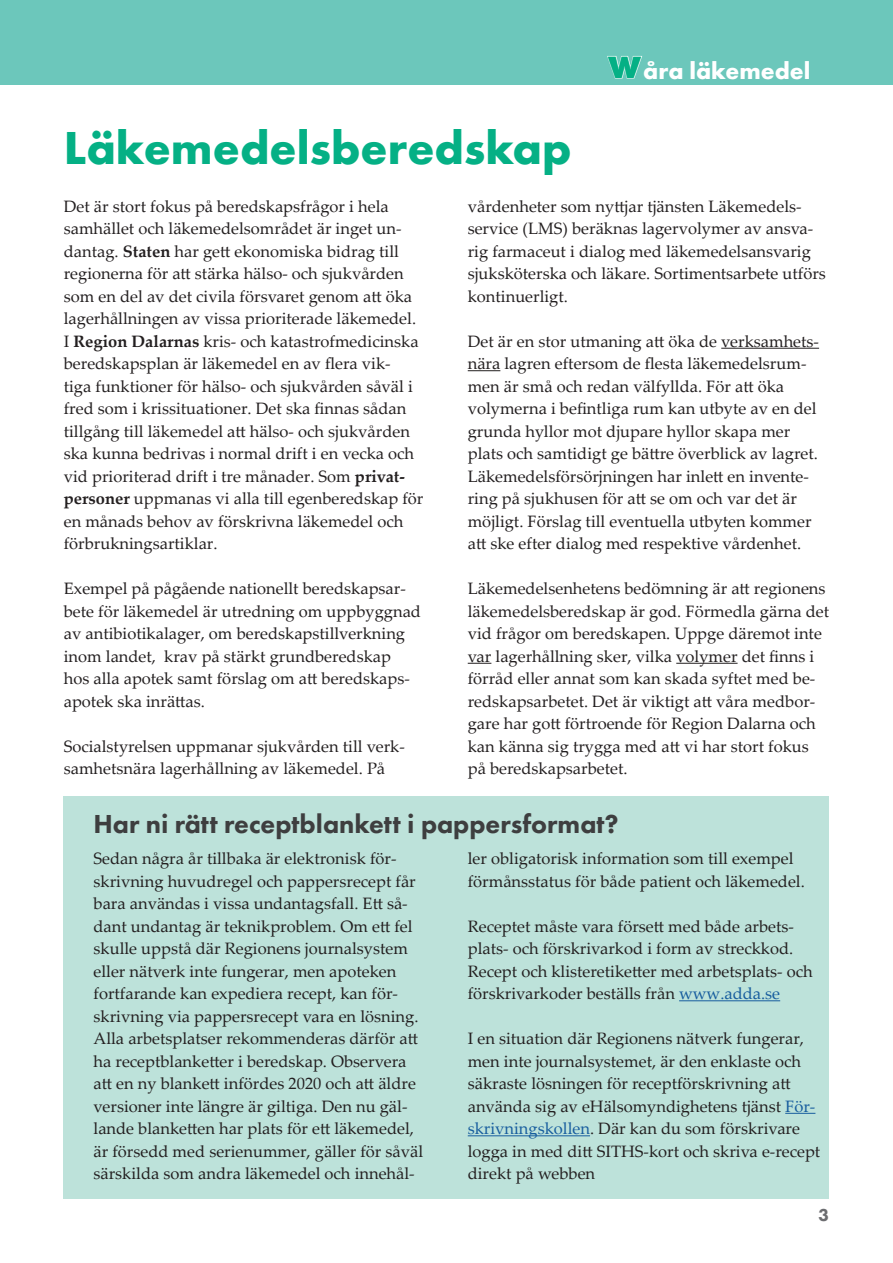
<style>
.page{position:relative;width:893px;height:1263px;background:#fff}
.page>*{position:absolute;margin:0;border:0;box-sizing:border-box;transform-origin:0 0}
.Grön_rubbe_stor{font:700 48px "Futura PT";color:#05b085}
.Vanlig_nyhetsrubbe{font:800 27px "Futura PT";color:#3e3e3f}
.t1{font:700 24.6px "Futura PT";color:#fff}
.t2{font:800 18px "Futura PT";color:#6c6d70}
.Bröd{font:16.5px/22.5px "Palatino Linotype";color:#231f20}
.s1{font-weight:800;font-size:31.95px}
.s2{font-weight:700}
.s3{color:#175d9e}
</style>
<div class="page">
<div style="left:0;top:0;width:893px;height:85px;background:#6cc7bb"></div>
<div style="left:64px;top:796px;width:765px;height:403px;background:#bde2da"></div>
<hr style="left:679px;top:1000px;width:101px;height:1px;background:#175d9e">
<hr style="left:785px;top:1113px;width:30px;height:1px;background:#175d9e">
<hr style="left:468px;top:1135px;width:122px;height:1px;background:#175d9e">
<hr style="left:721px;top:348px;width:98px;height:1px;background:#231f20">
<hr style="left:468px;top:370px;width:32px;height:1px;background:#231f20">
<svg style="left:468px;top:663px;width:23px;height:1px"></svg>
<hr style="left:676px;top:663px;width:62px;height:1px;background:#231f20">
<h3 class="t1" style="left:608px;top:54px;width:204px"><span class="s1">W</span>åra läkemedel</h3>
<p class="Grön_rubbe_stor" style="left:64px;top:117px;width:509px">Läkemedelsberedskap</p>
<p class="Bröd" style="left:64px;top:194px;width:361px">Det är stort fokus på beredskapsfrågor i hela samhället och läkemedelsområdet är inget un&shy;dantag. <span class="s2">Staten</span> har gett ekonomiska bidrag till regionerna för att stärka hälso- och sjukvården som en del av det civila försvaret genom att öka lagerhållningen av vissa prioriterade läkemedel.<br>I <span class="s2">Region Dalarnas</span> kris- och katastrofmedicinska beredskapsplan är läkemedel en av flera vik-<br>tiga funktioner för hälso- och sjukvården såväl i fred som i krissituationer. Det ska finnas sådan tillgång till läkemedel att hälso- och sjukvården ska kunna bedrivas i normal drift i en vecka och vid prioriterad drift i tre månader. Som <span class="s2">privat&shy;personer</span> uppmanas vi alla till egenberedskap för en månads behov av förskrivna läkemedel och förbrukningsartiklar.</p>
<p class="Bröd" style="left:64px;top:576px;width:359px">Exempel på pågående nationellt beredskapsar&shy;bete för läkemedel är utredning om uppbyggnad av antibiotikalager, om beredskapstillverkning inom landet, krav på stärkt grundberedskap<br>hos alla apotek samt förslag om att beredskaps&shy;apotek ska inrättas.</p>
<p class="Bröd" style="left:64px;top:734px;width:343px">Socialstyrelsen uppmanar sjukvården till verk&shy;samhetsnära lagerhållning av läkemedel. På</p>
<p class="Bröd" style="left:468px;top:194px;width:360px">vårdenheter som nyttjar tjänsten Läkemedels&shy;service (LMS) beräknas lagervolymer av ansva&shy;rig farmaceut i dialog med läkemedelsansvarig sjuksköterska och läkare. Sortimentsarbete utförs kontinuerligt.</p>
<p class="Bröd" style="left:468px;top:329px;width:353px">Det är en stor utmaning att öka de verksamhets&shy;nära lagren eftersom de flesta läkemedelsrum&shy;men är små och redan välfyllda. För att öka volymerna i befintliga rum kan utbyte av en del grunda hyllor mot djupare hyllor skapa mer plats och samtidigt ge bättre överblick av lagret.<br>Läkemedelsförsörjningen har inlett en invente&shy;ring på sjukhusen för att se om och var det är möjligt. Förslag till eventuella utbyten kommer att ske efter dialog med respektive vårdenhet.</p>
<p class="Bröd" style="left:468px;top:576px;width:363px">Läkemedelsenhetens bedömning är att regionens läkemedelsberedskap är god. Förmedla gärna det vid frågor om beredskapen. Uppge däremot inte var lagerhållning sker, vilka volymer det finns i förråd eller annat som kan skada syftet med be&shy;redskapsarbetet. Det är viktigt att våra medbor&shy;gare har gott förtroende för Region Dalarna och kan känna sig trygga med att vi har stort fokus på beredskapsarbetet.</p>
<p class="Vanlig_nyhetsrubbe" style="left:94px;top:807px;width:527px">Har ni rätt receptblankett i pappersformat?</p>
<p class="Bröd" style="left:94px;top:846px;width:331px">Sedan några år tillbaka är elektronisk för&shy;skrivning huvudregel och pappersrecept får bara användas i vissa undantagsfall. Ett så&shy;dant undantag är teknikproblem. Om ett fel skulle uppstå där Regionens journalsystem eller nätverk inte fungerar, men apoteken fortfarande kan expediera recept, kan för&shy;skrivning via pappersrecept vara en lösning.<br>Alla arbetsplatser rekommenderas därför att ha receptblanketter i beredskap. Observera att en ny blankett infördes 2020 och att äldre versioner inte längre är giltiga. Den nu gäl&shy;lande blanketten har plats för ett läkemedel, är försedd med serienummer, gäller för såväl särskilda som andra läkemedel och innehål-</p>
<p class="Bröd" style="left:468px;top:846px;width:339px">ler obligatorisk information som till exempel förmånsstatus för både patient och läkemedel.</p>
<p class="Bröd" style="left:468px;top:914px;width:346px">Receptet måste vara försett med både arbets&shy;plats- och förskrivarkod i form av streckkod.<br>Recept och klisteretiketter med arbetsplats- och förskrivarkoder beställs från <span class="s3">www.adda.se</span></p>
<p class="Bröd" style="left:468px;top:1026px;width:354px">I en situation där Regionens nätverk fungerar, men inte journalsystemet, är den enklaste och säkraste lösningen för receptförskrivning att använda sig av eHälsomyndighetens tjänst <span class="s3">För&shy;skrivningskollen</span>. Där kan du som förskrivare logga in med ditt SITHS-kort och skriva e-recept direkt på webben</p>
<p class="t2" style="left:818px;top:1204px;width:12px">3</p>
</div>
